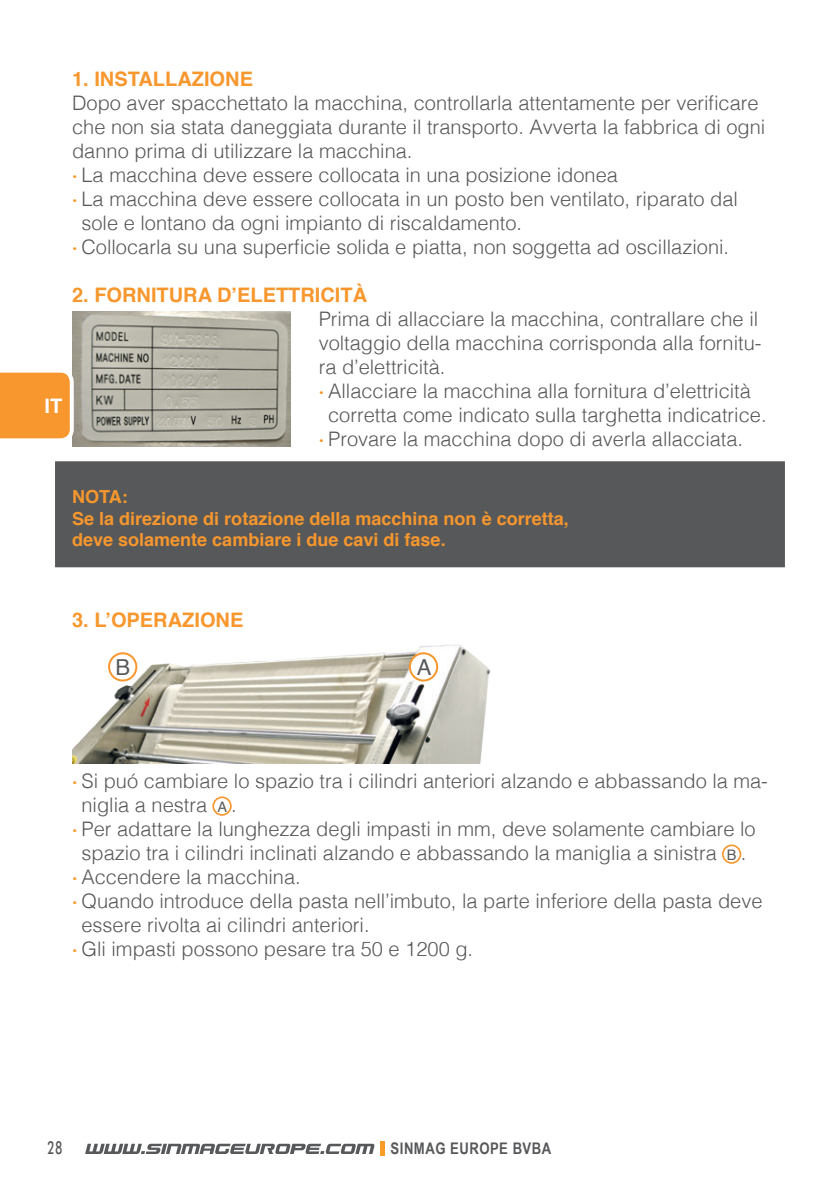
<style>
.page{position:relative;width:840px;height:1191px;background:#fff}
.page>*{position:absolute;margin:0;border:0;box-sizing:border-box;transform-origin:0 0}
.t1{font:22px "Helvetica";color:#57585a}
.t2{font:300 20px/24px "Helvetica";color:#57585a}
.title_main{font:700 20px "Helvetica";color:#f7972d}
.t3{font:700 20px "Helvetica";color:#fff}
.Warning_block_Left{font:700 18px/21.6px "Helvetica";color:#f7972d}
.t4{font:500 18px "Futura BT";color:#57585a;scale:.68 1}
.t5{font:700 16px "Arial Narrow";letter-spacing:.03em;color:#57585a}
.t6{font:14.6px "Helvetica";color:#57585a}
</style>
<div class="page">
<div style="left:55px;top:461px;width:729px;height:106px;background:#57585a"></div>
<img style="left:72px;top:312px;width:218px;height:134px">
<img style="left:72px;top:644px;width:419px;height:119px">
<div style="left:409px;top:653px;width:28px;height:27px;background:#fff;border-radius:50%"></div>
<div style="left:408px;top:652px;width:30px;height:29px;border:2px solid #f7972d;border-radius:50%"></div>
<div style="left:109px;top:653px;width:27px;height:27px;background:#fff;border-radius:50%"></div>
<div style="left:108px;top:652px;width:29px;height:29px;border:2px solid #f7972d;border-radius:50%"></div>
<div style="left:212px;top:796px;width:19px;height:19px;border:2px solid #f7972d;border-radius:50%"></div>
<div style="left:721px;top:844px;width:19px;height:19px;border:2px solid #f7972d;border-radius:50%"></div>
<svg style="left:85px;top:1143px;width:289px;height:11px"></svg>
<hr style="left:380px;top:1141px;width:4px;height:14px;background:#f89c27">
<svg style="left:0;top:369px;width:74px;height:73px;background:#f7a64d"></svg>
<p class="t3" style="left:45px;top:390px;width:19px">IT</p>
<p class="title_main" style="left:72px;top:63px;width:182px">1. INSTALLAZIONE</p>
<p class="t2" style="left:72px;top:89px;width:694px">Dopo aver spacchettato la macchina, controllarla attentamente per verificare che non sia stata daneggiata durante il transporto. Avverta la fabbrica di ogni danno prima di utilizzare la macchina.</p>
<p class="t2" style="left:72px;top:161px;width:547px"><sup>.</sup> La macchina deve essere collocata in una posizione idonea</p>
<p class="t2" style="left:81px;top:185px;width:657px;text-indent:-9px"><sup>.</sup> La macchina deve essere collocata in un posto ben ventilato, riparato dal sole e lontano da ogni impianto di riscaldamento.</p>
<p class="t2" style="left:72px;top:233px;width:658px"><sup>.</sup> Collocarla su una superficie solida e piatta, non soggetta ad oscillazioni.</p>
<p class="title_main" style="left:72px;top:279px;width:296px">2. FORNITURA D’ELETTRICITÀ</p>
<p class="t2" style="left:318px;top:305px;width:444px">Prima di allacciare la macchina, contrallare che il voltaggio della macchina corrisponda alla fornitu&shy;ra d’elettricità.</p>
<p class="t2" style="left:328px;top:377px;width:439px;text-indent:-9px"><sup>.</sup> Allacciare la macchina alla fornitura d’elettricità corretta come indicato sulla targhetta indicatrice.</p>
<p class="t2" style="left:318px;top:425px;width:426px"><sup>.</sup> Provare la macchina dopo di averla allacciata.</p>
<p class="Warning_block_Left" style="left:72px;top:486px;width:498px">NOTA:<br>Se la direzione di rotazione della macchina non è corretta, deve solamente cambiare i due cavi di fase.</p>
<p class="title_main" style="left:72px;top:604px;width:173px">3. L’OPERAZIONE</p>
<p class="t1" style="left:115px;top:650px;width:16px">B</p>
<p class="t1" style="left:416px;top:650px;width:16px">A</p>
<p class="t2" style="left:81px;top:767px;width:687px;text-indent:-9px"><sup>.</sup> Si puó cambiare lo spazio tra i cilindri anteriori alzando e abbassando la ma&shy;niglia a nestra</p>
<p class="t6" style="left:217px;top:795px;width:11px">A</p>
<p class="t2" style="left:231px;top:791px;width:7px">.</p>
<p class="t2" style="left:81px;top:815px;width:675px;text-indent:-9px"><sup>.</sup> Per adattare la lunghezza degli impasti in mm, deve solamente cambiare lo spazio tra i cilindri inclinati alzando e abbassando la maniglia a sinistra</p>
<p class="t6" style="left:726px;top:843px;width:11px">B</p>
<p class="t2" style="left:740px;top:839px;width:7px">.</p>
<p class="t2" style="left:72px;top:863px;width:230px"><sup>.</sup> Accendere la macchina.</p>
<p class="t2" style="left:81px;top:887px;width:682px;text-indent:-9px"><sup>.</sup> Quando introduce della pasta nell’imbuto, la parte inferiore della pasta deve essere rivolta ai cilindri anteriori.</p>
<p class="t2" style="left:72px;top:935px;width:402px"><sup>.</sup> Gli impasti possono pesare tra 50 e 1200 g.</p>
<p class="t4" style="left:48px;top:1136px;width:23px">28</p>
<p class="t5" style="left:390px;top:1136px;width:162px">SINMAG EUROPE BVBA</p>
</div>
